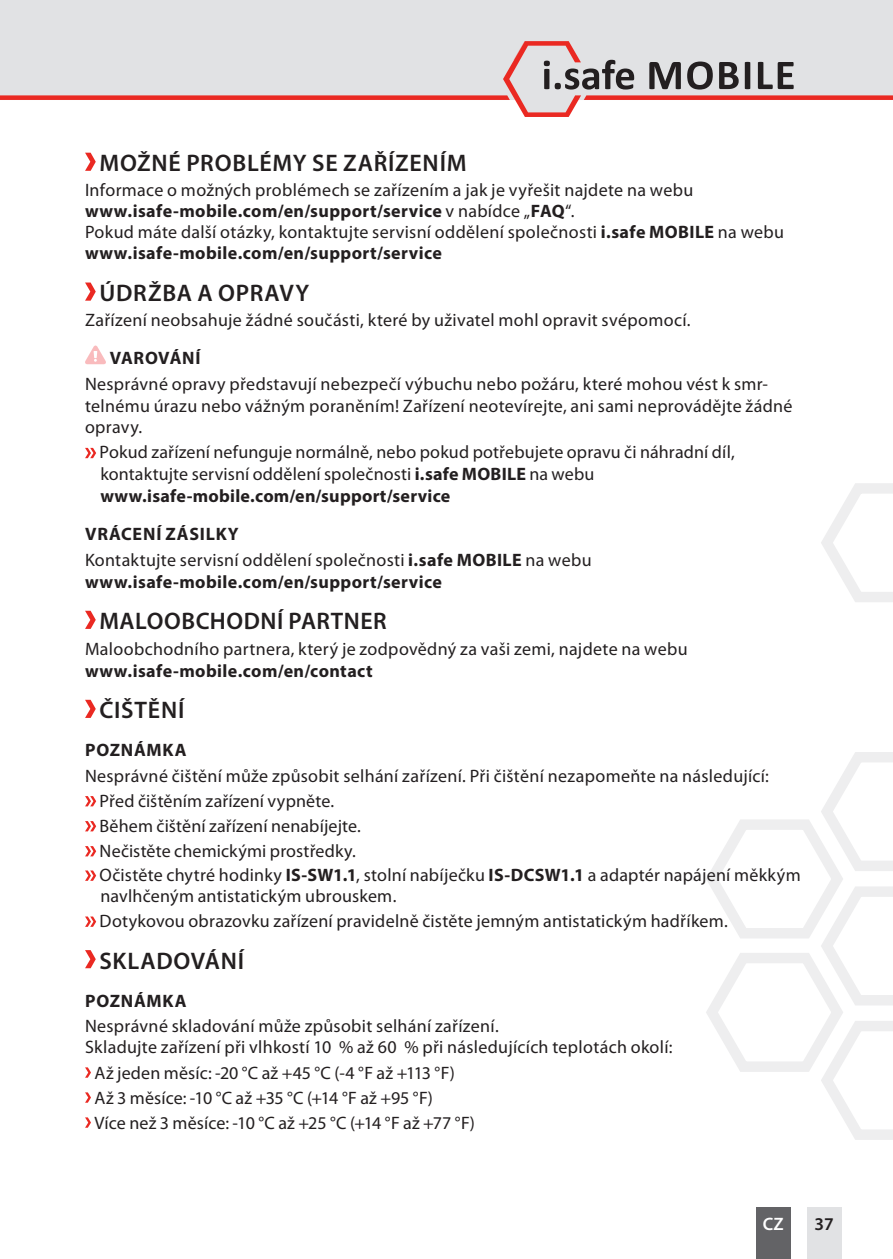
<style>
.page{position:relative;width:893px;height:1259px;background:#fff}
.page>*{position:absolute;margin:0;border:0;box-sizing:border-box;transform-origin:0 0}
.t1{font:600 24px "Myriad Pro";letter-spacing:.03em;color:#231f20}
.t2{font:18px/24.9px "Myriad Pro";letter-spacing:.015em;color:#231f20}
.t3{font:700 18px "Myriad Pro";letter-spacing:.025em;color:#231f20}
.t4{font:600 18px "Myriad Pro";color:#fff}
.t5{font:600 18px "Myriad Pro";color:#231f20}
.s1{font-weight:700}
</style>
<div class="page">
<svg style="left:821px;top:483px;width:72px;height:119px"></svg>
<svg style="left:706px;top:752px;width:187px;height:388px"></svg>
<div style="left:756px;top:1208px;width:34px;height:51px;background:#636366"></div>
<div style="left:807px;top:1208px;width:34px;height:51px;background:#e1e2e4"></div>
<div style="left:0;top:0;width:893px;height:41px;background:#e1e2e4"></div>
<svg style="left:0;top:41px;width:893px;height:76px"></svg>
<svg style="left:85px;top:153px;width:11px;height:18px"></svg>
<svg style="left:85px;top:282px;width:11px;height:19px"></svg>
<svg style="left:85px;top:345px;width:21px;height:19px"></svg>
<svg style="left:85px;top:448px;width:11px;height:10px"></svg>
<svg style="left:85px;top:611px;width:11px;height:18px"></svg>
<svg style="left:85px;top:700px;width:11px;height:18px"></svg>
<svg style="left:85px;top:796px;width:11px;height:10px"></svg>
<svg style="left:85px;top:821px;width:11px;height:10px"></svg>
<svg style="left:85px;top:846px;width:11px;height:10px"></svg>
<svg style="left:85px;top:870px;width:11px;height:11px"></svg>
<svg style="left:85px;top:916px;width:11px;height:11px"></svg>
<svg style="left:85px;top:950px;width:11px;height:18px"></svg>
<svg style="left:85px;top:1067px;width:6px;height:10px"></svg>
<svg style="left:85px;top:1092px;width:6px;height:10px"></svg>
<svg style="left:85px;top:1117px;width:6px;height:10px"></svg>
<h1 class="t1" style="left:99px;top:148px;width:369px">MOŽNÉ PROBLÉMY SE ZAŘÍZENÍM</h1>
<p class="t2" style="left:85px;top:180px;width:700px;line-height:21px">Informace o možných problémech se zařízením a jak je vyřešit najdete na webu <span class="s1">www.isafe-mobile.com/en/support/service</span> v nabídce „<span class="s1">FAQ</span>“.<br>Pokud máte další otázky, kontaktujte servisní oddělení společnosti <span class="s1">i.safe MOBILE</span> na webu <span class="s1">www.isafe-mobile.com/en/support/service</span></p>
<h1 class="t1" style="left:99px;top:278px;width:211px">ÚDRŽBA A OPRAVY</h1>
<p class="t2" style="left:85px;top:307px;width:607px">Zařízení neobsahuje žádné součásti, které by uživatel mohl opravit svépomocí.</p>
<p class="t3" style="left:110px;top:346px;width:92px">VAROVÁNÍ</p>
<p class="t2" style="left:85px;top:373px;width:709px;line-height:21.6px">Nesprávné opravy představují nebezpečí výbuchu nebo požáru, které mohou vést k smr&shy;telnému úrazu nebo vážným poraněním! Zařízení neotevírejte, ani sami neprovádějte žádné opravy.</p>
<p class="t2" style="left:100px;top:441px;width:637px;line-height:21.6px">Pokud zařízení nefunguje normálně, nebo pokud potřebujete opravu či náhradní díl, kontaktujte servisní oddělení společnosti <span class="s1">i.safe MOBILE</span> na webu <span class="s1">www.isafe-mobile.com/en/support/service</span></p>
<p class="t2" style="left:85px;top:521px;width:508px;line-height:25.8px"><span class="s1">VRÁCENÍ ZÁSILKY<br></span>Kontaktujte servisní oddělení společnosti <span class="s1">i.safe MOBILE</span> na webu</p>
<p class="t3" style="left:85px;top:570px;width:358px">www.isafe-mobile.com/en/support/service</p>
<h1 class="t1" style="left:99px;top:606px;width:289px">MALOOBCHODNÍ PARTNER</h1>
<p class="t2" style="left:85px;top:636px;width:604px">Maloobchodního partnera, který je zodpovědný za vaši zemi, najdete na webu</p>
<p class="t3" style="left:85px;top:659px;width:289px">www.isafe-mobile.com/en/contact</p>
<h1 class="t1" style="left:99px;top:695px;width:86px">ČIŠTĚNÍ</h1>
<p class="t3" style="left:85px;top:738px;width:103px">POZNÁMKA</p>
<p class="t2" style="left:100px;top:763px;width:703px;text-indent:-15px">Nesprávné čištění může způsobit selhání zařízení. Při čištění nezapomeňte na následující:<br>Před čištěním zařízení vypněte.<br>Během čištění zařízení nenabíjejte.<br>Nečistěte chemickými prostředky.<br>Očistěte chytré hodinky <span class="s1">IS-SW1.1</span>, stolní nabíječku <span class="s1">IS-DCSW1.1</span> a adaptér napájení měkkým</p>
<p class="t2" style="left:100px;top:883px;width:630px">navlhčeným antistatickým ubrouskem.<br>Dotykovou obrazovku zařízení pravidelně čistěte jemným antistatickým hadříkem.</p>
<h1 class="t1" style="left:99px;top:945px;width:146px">SKLADOVÁNÍ</h1>
<p class="t3" style="left:85px;top:988px;width:103px">POZNÁMKA</p>
<p class="t2" style="left:85px;top:1015px;width:589px;line-height:21px">Nesprávné skladování může způsobit selhání zařízení.<br>Skladujte zařízení při vlhkostí 10 % až 60 % při následujících teplotách okolí:</p>
<p class="t2" style="left:94px;top:1060px;width:382px">Až jeden měsíc: -20 °C až +45 °C (-4 °F až +113 °F)<br>Až 3 měsíce: -10 °C až +35 °C (+14 °F až +95 °F)<br>Více než 3 měsíce: -10 °C až +25 °C (+14 °F až +77 °F)</p>
<p class="t4" style="left:763px;top:1212px;width:22px">CZ</p>
<p class="t5" style="left:815px;top:1212px;width:21px">37</p>
</div>
